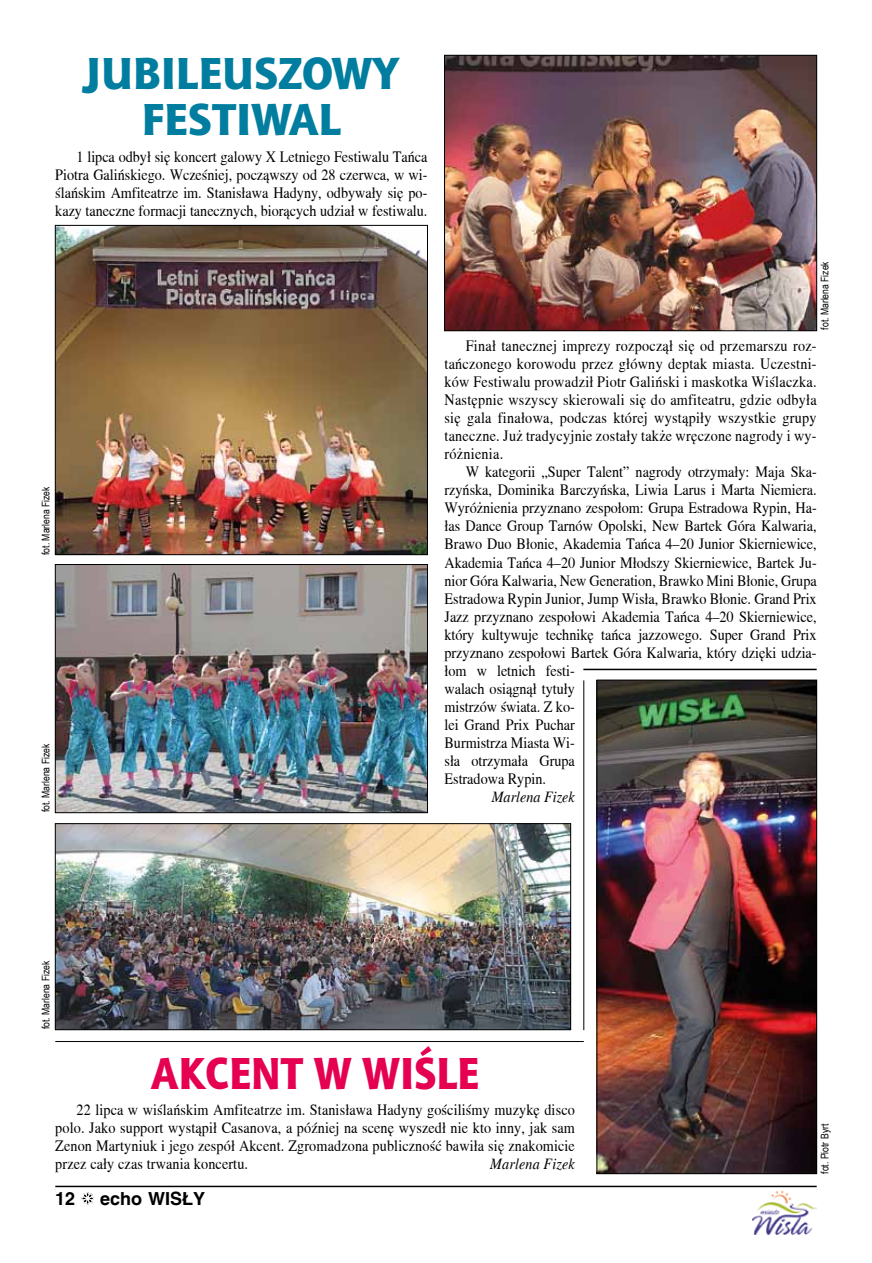
<style>
.page{position:relative;width:872px;height:1263px;background:#fff}
.page>*{position:absolute;margin:0;border:0;box-sizing:border-box;transform-origin:0 0}
.t1{font:45px/46.5px "Aerton TTEFN Black";color:#007d9f;text-align:center}
.t2{font:45px "Aerton TTEFN Black";color:#e50051;scale:.9 1}
.t3{font:700 18px "Switzerland";color:#000}
.t4{font:15.75px/18px "Toronto";color:#000;text-align:justify;scale:.9 1}
.t5{font:italic 15.75px "Toronto";letter-spacing:.005em;color:#000;scale:.9 1}
.t6{font:10.5px "Arial Narrow";color:#000}
</style>
<div class="page">
<hr style="left:55px;top:1186px;width:761px;height:1px;background:#000">
<svg style="left:81px;top:1192px;width:13px;height:13px"></svg>
<img style="left:753px;top:1191px;width:63px;height:43px">
<hr style="left:55px;top:1041px;width:529px;height:1px;background:#000">
<img style="left:446px;top:57px;width:369px;height:272px">
<div style="left:444px;top:55px;width:373px;height:276px;border:1px solid #000"></div>
<img style="left:57px;top:566px;width:369px;height:245px">
<div style="left:55px;top:564px;width:373px;height:249px;border:1px solid #000"></div>
<img style="left:57px;top:825px;width:512px;height:203px">
<div style="left:55px;top:823px;width:516px;height:207px;border:1px solid #000"></div>
<img style="left:57px;top:227px;width:369px;height:326px">
<div style="left:55px;top:225px;width:373px;height:330px;border:1px solid #000"></div>
<img style="left:598px;top:682px;width:217px;height:490px">
<div style="left:596px;top:680px;width:221px;height:494px;border:1px solid #000"></div>
<hr style="left:583px;top:669px;width:233px;height:1px;background:#000">
<hr style="left:583px;top:680px;width:1px;height:350px;background:#000">
<h1 class="t1" style="left:83px;top:50px;width:317px">JUBILEUSZOWY<br>FESTIWAL</h1>
<p class="t4" style="left:55px;top:147px;width:415px;text-indent:21px">1 lipca odbył się koncert galowy X Letniego Festiwalu Tańca Piotra Galińskiego. Wcześniej, począwszy od 28 czerwca, w wi&shy;ślańskim Amfiteatrze im. Stanisława Hadyny, odbywały się po&shy;kazy taneczne formacji tanecznych, biorących udział w festiwalu.</p>
<p class="t6" style="left:38px;top:555px;width:70px;rotate:-90deg">fot. Marlena Fizek</p>
<p class="t6" style="left:38px;top:812px;width:70px;rotate:-90deg">fot. Marlena Fizek</p>
<p class="t6" style="left:817px;top:330px;width:70px;rotate:-90deg">fot. Marlena Fizek</p>
<p class="t4" style="left:444px;top:337px;width:415px;text-indent:21px">Finał tanecznej imprezy rozpoczął się od przemarszu roz&shy;tańczonego korowodu przez główny deptak miasta. Uczestni&shy;ków Festiwalu prowadził Piotr Galiński i maskotka Wiślaczka.<br>Następnie wszyscy skierowali się do amfiteatru, gdzie odbyła się gala finałowa, podczas której wystąpiły wszystkie grupy taneczne. Już tradycyjnie zostały także wręczone nagrody i wy&shy;różnienia.</p>
<p class="t4" style="left:444px;top:463px;width:415px;text-align:left;text-indent:21px">W kategorii „Super Talent” nagrody otrzymały: Maja Ska&shy;rzyńska, Dominika Barczyńska, Liwia Larus i Marta Niemiera.<br>Wyróżnienia przyznano zespołom: Grupa Estradowa Rypin, Ha&shy;łas Dance Group Tarnów Opolski, New Bartek Góra Kalwaria, Brawo Duo Błonie, Akademia Tańca 4–20 Junior Skierniewice, Akademia Tańca 4–20 Junior Młodszy Skierniewice, Bartek Ju&shy;nior Góra Kalwaria, New Generation, Brawko Mini Błonie, Grupa Estradowa Rypin Junior, Jump Wisła, Brawko Błonie. Grand Prix Jazz przyznano zespołowi Akademia Tańca 4–20 Skierniewice, który kultywuje technikę tańca jazzowego. Super Grand Prix przyznano zespołowi Bartek Góra Kalwaria, który dzięki udzia&shy;łom w letnich festi-<br>walach osiągnął tytuły<br>mistrzów świata. Z ko-<br>lei Grand Prix Puchar<br>Burmistrza Miasta Wi-<br>sła otrzymała Grupa<br>Estradowa Rypin.</p>
<p class="t5" style="left:492px;top:788px;width:94px">Marlena Fizek</p>
<p class="t6" style="left:38px;top:1029px;width:70px;rotate:-90deg">fot. Marlena Fizek</p>
<h1 class="t2" style="left:151px;top:1045px;width:366px">AKCENT W WIŚLE</h1>
<p class="t4" style="left:55px;top:1101px;width:579px;text-indent:21px">22 lipca w wiślańskim Amfiteatrze im. Stanisława Hadyny gościliśmy muzykę disco polo. Jako support wystąpił Casanova, a później na scenę wyszedł nie kto inny, jak sam Zenon Martyniuk i jego zespół Akcent. Zgromadzona publiczność bawiła się znakomicie przez cały czas trwania koncertu.</p>
<p class="t5" style="left:490px;top:1155px;width:95px">Marlena Fizek</p>
<p class="t3" style="left:55px;top:1187px;width:22px">12</p>
<p class="t3" style="left:100px;top:1187px;width:107px">echo WISŁY</p>
<p class="t6" style="left:817px;top:1174px;width:51px;rotate:-90deg">fot. Piotr Byrt</p>
</div>
